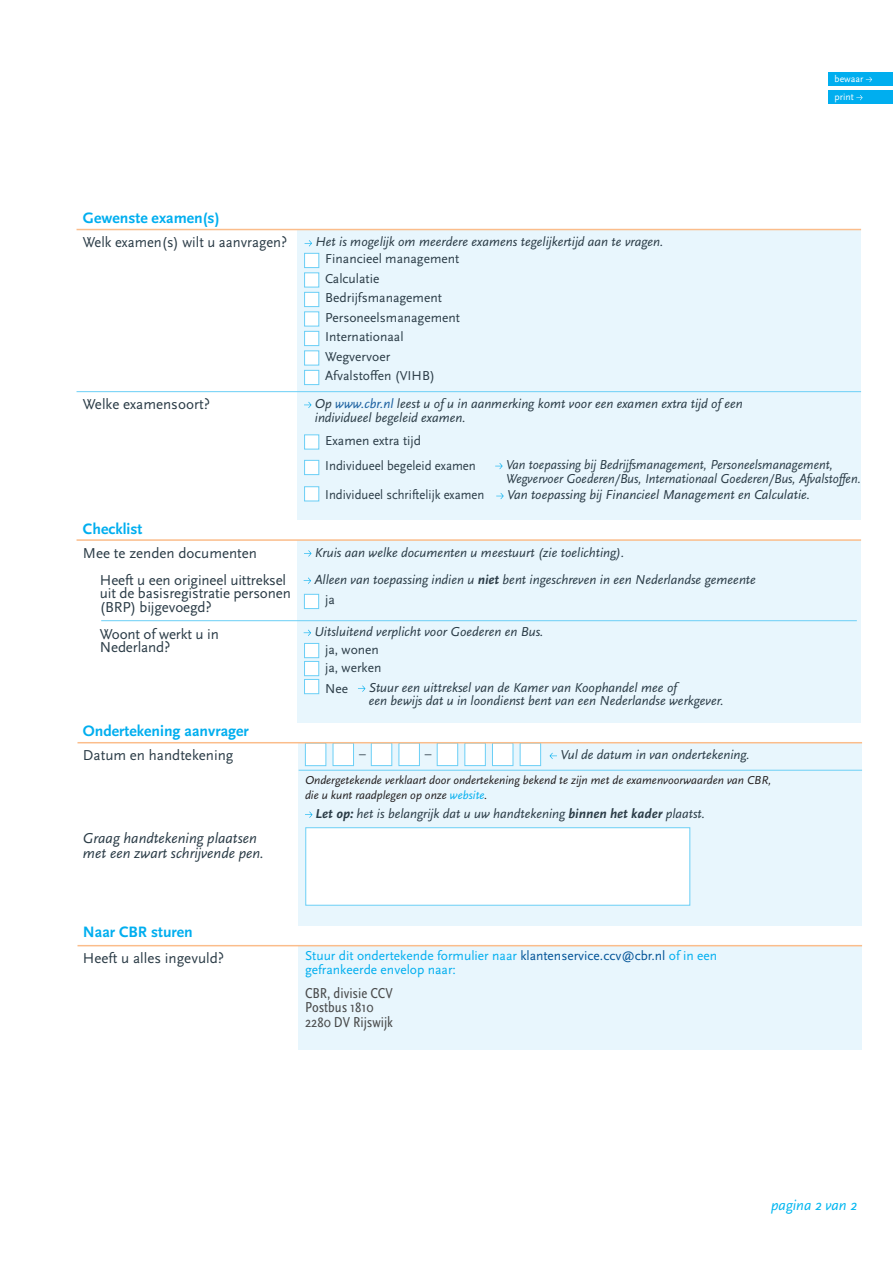
<style>
.page{position:relative;width:893px;height:1263px;background:#fff}
.page>*{position:absolute;margin:0;border:0;box-sizing:border-box;transform-origin:0 0}
.t1{font:700 15.75px "Scala Sans Pro";color:#00aeef}
.t2{font:15px/13.5px "Scala Sans Pro";letter-spacing:-.005em;color:#2a3b46}
.t3{font:italic 15px/15px "Scala Sans Pro";color:#2a3b46}
.t4{font:condensed 15px/14.2px "Scala Sans Pro";color:#4b4c4d}
.t5{font:italic 15px "Scala Sans Pro";color:#00b6f0}
.t6{font:italic 13.5px/13.5px "Scala Sans Pro";color:#2a3b46}
.t7{font:13.5px/19.5px "Scala Sans Pro";color:#2a3b46}
.t8{font:italic 13.5px/13.5px "Scala Sans Pro";color:#2a3b46;scale:.95 1}
.t9{font:13.5px/13.5px "Scala Sans Pro";color:#00aeef}
.t10{font:13.5px "Scala Sans Pro";color:#2a3b46;scale:.94 1}
.t11{font:italic 12px/15px "Scala Sans Pro";color:#231f20}
.t12{font:9.75px/18.1px "Scala Sans Pro";color:#fff}
.s1{color:#175d9e}
.s2{font-weight:700}
.s3{color:#00aeef}
.s4{color:#015397}
</style>
<div class="page">
<div style="left:298px;top:540px;width:563px;height:183px;background:#e8f6fd"></div>
<div style="left:298px;top:230px;width:563px;height:289px;background:#e8f6fd"></div>
<div style="left:828px;top:72px;width:65px;height:13px;background:#00aeef"></div>
<svg style="left:866px;top:77px;width:6px;height:5px"></svg>
<div style="left:828px;top:90px;width:65px;height:13px;background:#00aeef"></div>
<svg style="left:856px;top:95px;width:7px;height:5px"></svg>
<svg style="left:304px;top:550px;width:8px;height:7px"></svg>
<svg style="left:496px;top:493px;width:8px;height:6px"></svg>
<svg style="left:304px;top:577px;width:7px;height:7px"></svg>
<svg style="left:304px;top:402px;width:8px;height:6px"></svg>
<svg style="left:495px;top:463px;width:8px;height:6px"></svg>
<svg style="left:304px;top:630px;width:7px;height:6px"></svg>
<svg style="left:358px;top:685px;width:7px;height:7px"></svg>
<svg style="left:305px;top:240px;width:7px;height:6px"></svg>
<div style="left:304px;top:594px;width:15px;height:15px;background:#fff;border:1px solid #6bcff6"></div>
<div style="left:304px;top:643px;width:15px;height:15px;background:#fff;border:1px solid #6bcff6"></div>
<div style="left:304px;top:661px;width:15px;height:15px;background:#fff;border:1px solid #6bcff6"></div>
<div style="left:304px;top:679px;width:15px;height:15px;background:#fff;border:1px solid #6bcff6"></div>
<div style="left:304px;top:253px;width:15px;height:15px;background:#fff;border:1px solid #6bcff6"></div>
<div style="left:304px;top:272px;width:15px;height:15px;background:#fff;border:1px solid #6bcff6"></div>
<div style="left:304px;top:292px;width:15px;height:15px;background:#fff;border:1px solid #6bcff6"></div>
<div style="left:304px;top:311px;width:15px;height:15px;background:#fff;border:1px solid #6bcff6"></div>
<div style="left:304px;top:331px;width:15px;height:15px;background:#fff;border:1px solid #6bcff6"></div>
<div style="left:304px;top:350px;width:15px;height:15px;background:#fff;border:1px solid #6bcff6"></div>
<div style="left:304px;top:370px;width:15px;height:15px;background:#fff;border:1px solid #6bcff6"></div>
<div style="left:304px;top:434px;width:15px;height:15px;background:#fff;border:1px solid #6bcff6"></div>
<div style="left:304px;top:460px;width:15px;height:15px;background:#fff;border:1px solid #6bcff6"></div>
<div style="left:304px;top:486px;width:15px;height:15px;background:#fff;border:1px solid #6bcff6"></div>
<div style="left:299px;top:743px;width:563px;height:183px;background:#e8f6fd"></div>
<div style="left:299px;top:945px;width:563px;height:105px;background:#e8f6fd"></div>
<div style="left:305px;top:743px;width:21px;height:23px;background:#fff;border:1px solid #6bcff6"></div>
<div style="left:333px;top:743px;width:21px;height:23px;background:#fff;border:1px solid #6bcff6"></div>
<div style="left:371px;top:743px;width:21px;height:23px;background:#fff;border:1px solid #6bcff6"></div>
<div style="left:399px;top:743px;width:21px;height:23px;background:#fff;border:1px solid #6bcff6"></div>
<div style="left:437px;top:743px;width:21px;height:23px;background:#fff;border:1px solid #6bcff6"></div>
<div style="left:464px;top:743px;width:22px;height:23px;background:#fff;border:1px solid #6bcff6"></div>
<div style="left:492px;top:743px;width:21px;height:23px;background:#fff;border:1px solid #6bcff6"></div>
<div style="left:520px;top:743px;width:21px;height:23px;background:#fff;border:1px solid #6bcff6"></div>
<div style="left:305px;top:827px;width:385px;height:78px;background:#fff;border:1px solid #6bcff6"></div>
<svg style="left:549px;top:753px;width:8px;height:6px"></svg>
<svg style="left:305px;top:811px;width:7px;height:7px"></svg>
<hr style="left:78px;top:945px;width:784px;height:1px;background:#fbbd8b">
<hr style="left:299px;top:770px;width:563px;height:1px;background:#6bcff6">
<hr style="left:78px;top:742px;width:784px;height:1px;background:#fbbd8b">
<hr style="left:77px;top:229px;width:784px;height:1px;background:#fbbd8b">
<hr style="left:77px;top:391px;width:784px;height:1px;background:#6bcff6">
<hr style="left:101px;top:620px;width:756px;height:1px;background:#6bcff6">
<hr style="left:77px;top:539px;width:784px;height:2px;background:#fbbd8b">
<p class="t12" style="left:834px;top:70px;width:30px">bewaar print</p>
<p class="t1" style="left:83px;top:207px;width:138px">Gewenste examen(s)</p>
<p class="t2" style="left:83px;top:235px;width:206px">Welk examen(s) wilt u aanvragen?</p>
<p class="t2" style="left:83px;top:397px;width:129px">Welke examensoort?</p>
<p class="t1" style="left:83px;top:518px;width:61px">Checklist</p>
<p class="t2" style="left:100px;top:539px;width:188px;line-height:27px;text-indent:-17px">Mee te zenden documenten<br>Heeft u een origineel uittreksel</p>
<p class="t2" style="left:100px;top:586px;width:192px">uit de basisregistratie personen (BRP) bijgevoegd?</p>
<p class="t2" style="left:100px;top:626px;width:120px">Woont of werkt u in<br>Nederland?</p>
<p class="t1" style="left:83px;top:720px;width:167px">Ondertekening aanvrager</p>
<p class="t2" style="left:83px;top:748px;width:152px">Datum en handtekening</p>
<p class="t3" style="left:83px;top:830px;width:183px">Graag handtekening plaatsen met een zwart schrijvende pen.</p>
<p class="t6" style="left:315px;top:235px;width:350px">Het is mogelijk om meerdere examens tegelijkertijd aan te vragen.</p>
<p class="t7" style="left:325px;top:249px;width:136px">Financieel management<br>Calculatie<br>Bedrijfsmanagement<br>Personeelsmanagement<br>Internationaal<br>Wegvervoer<br>Afvalstoffen (VIHB)</p>
<p class="t6" style="left:315px;top:396px;width:429px">Op <span class="s1">www.cbr.nl</span> leest u of u in aanmerking komt voor een examen extra tijd of een individueel begeleid examen.</p>
<p class="t8" style="left:506px;top:457px;width:375px">Van toepassing bij Bedrijfsmanagement, Personeelsmanagement,<br>Wegvervoer Goederen/Bus, Internationaal Goederen/Bus, Afvalstoffen.</p>
<p class="t7" style="left:325px;top:427px;width:152px;line-height:25.5px">Examen extra tijd<br>Individueel begeleid examen</p>
<p class="t10" style="left:325px;top:485px;width:171px">Individueel schriftelijk examen</p>
<p class="t6" style="left:507px;top:487px;width:305px">Van toepassing bij Financieel Management en Calculatie.</p>
<p class="t6" style="left:315px;top:545px;width:311px">Kruis aan welke documenten u meestuurt (zie toelichting).</p>
<p class="t6" style="left:315px;top:572px;width:443px">Alleen van toepassing indien u <span class="s2">niet</span> bent ingeschreven in een Nederlandse gemeente</p>
<p class="t7" style="left:325px;top:590px;width:11px">ja</p>
<p class="t7" style="left:325px;top:639px;width:58px;line-height:18px">ja, wonen ja, werken</p>
<p class="t7" style="left:325px;top:678px;width:24px">Nee</p>
<p class="t6" style="left:315px;top:624px;width:231px">Uitsluitend verplicht voor Goederen en Bus.</p>
<p class="t6" style="left:369px;top:680px;width:357px">Stuur een uittreksel van de Kamer van Koophandel mee of<br>een bewijs dat u in loondienst bent van een Nederlandse werkgever.</p>
<p class="t7" style="left:359px;top:743px;width:8px">–</p>
<p class="t7" style="left:425px;top:743px;width:8px">–</p>
<p class="t6" style="left:560px;top:747px;width:191px">Vul de datum in van ondertekening.</p>
<p class="t11" style="left:305px;top:772px;width:468px">Ondergetekende verklaart door ondertekening bekend te zijn met de examenvoorwaarden van CBR, die u kunt raadplegen op onze <span class="s3">website</span>.</p>
<p class="t6" style="left:316px;top:806px;width:391px"><span class="s2">Let op:</span> het is belangrijk dat u uw handtekening <span class="s2">binnen het kader</span> plaatst.</p>
<p class="t1" style="left:83px;top:921px;width:111px">Naar CBR sturen</p>
<p class="t2" style="left:83px;top:950px;width:143px">Heeft u alles ingevuld?</p>
<p class="t9" style="left:305px;top:949px;width:414px">Stuur dit ondertekende formulier naar <span class="s4">klantenservice.ccv@cbr.nl</span> of in een gefrankeerde envelop naar:</p>
<p class="t4" style="left:305px;top:985px;width:90px">CBR, divisie CCV<br>Postbus 1810<br>2280 DV Rijswijk</p>
<p class="t5" style="left:771px;top:1195px;width:87px">pagina 2 van 2</p>
</div>
